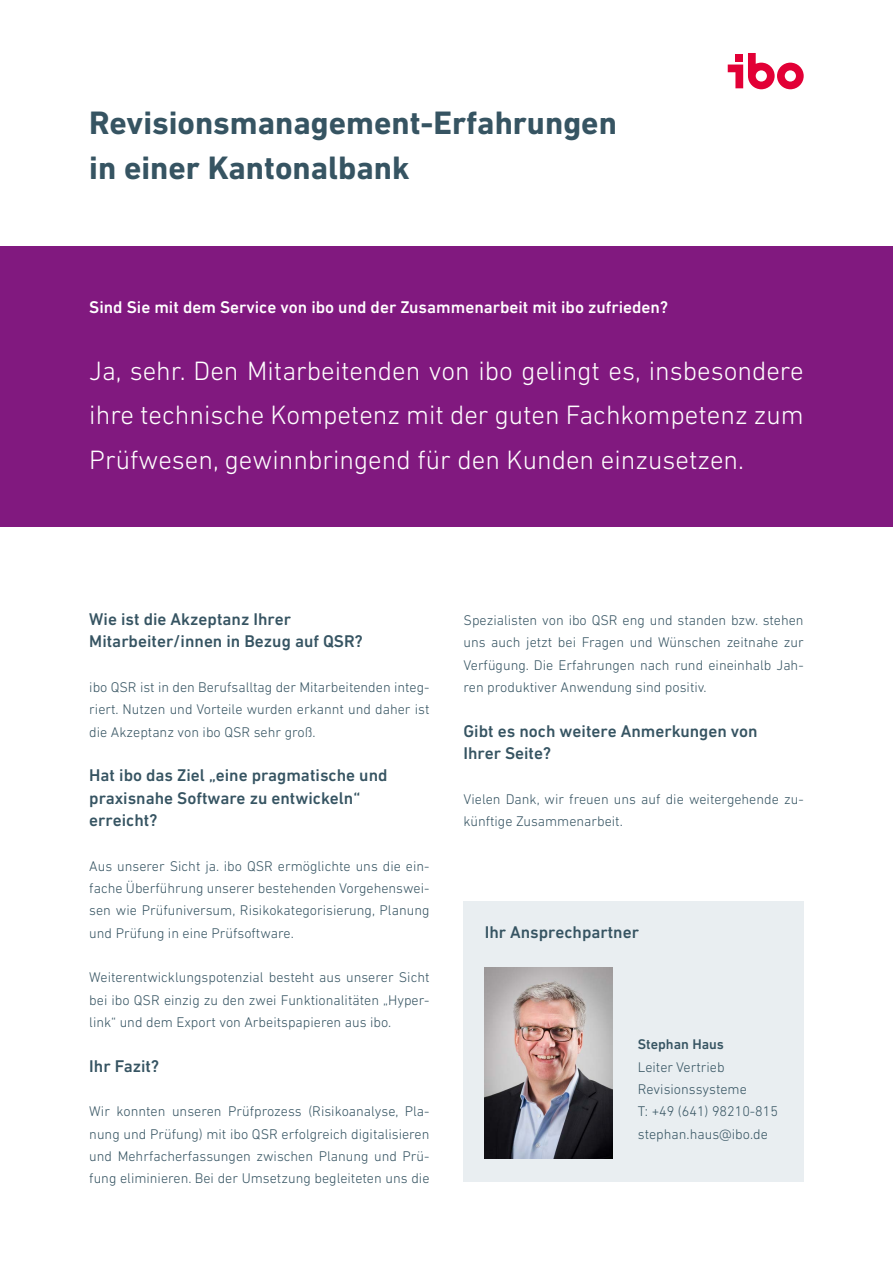
<style>
.page{position:relative;width:893px;height:1263px;background:#fff}
.page>*{position:absolute;margin:0;border:0;box-sizing:border-box;transform-origin:0 0}
.t1{font:700 33px/44.7px "DIN Next LT Pro";color:#365462}
.t2{font:300 27px/44.7px "DIN Next LT Pro";color:#fff;text-align:justify}
.t3{font:500 17.25px/22.4px "DIN Next LT Pro";color:#365462}
.t4{font:500 17.25px "DIN Next LT Pro";color:#fff}
.t5{font:300 14.25px/22.4px "DIN Next LT Pro";color:#365462;text-align:justify}
.t6{font:500 14.25px "DIN Next LT Pro";color:#365462}
</style>
<div class="page">
<svg style="left:728px;top:53px;width:76px;height:36px"></svg>
<div style="left:463px;top:901px;width:341px;height:281px;background:#e9eef1"></div>
<img style="left:485px;top:967px;width:127px;height:192px">
<div style="left:0;top:247px;width:893px;height:280px;background:#81197f"></div>
<h1 class="t1" style="left:89px;top:100px;width:529px">Revisionsmanagement-Erfahrungen in einer Kantonalbank</h1>
<p class="t4" style="left:89px;top:297px;width:580px">Sind Sie mit dem Service von ibo und der Zusammenarbeit mit ibo zufrieden?</p>
<h2 class="t2" style="left:89px;top:348px;width:716px">Ja, sehr. Den Mitarbeitenden von ibo gelingt es, insbesondere ihre technische Kompetenz mit der guten Fachkompetenz zum Prüfwesen, gewinnbringend für den Kunden einzusetzen.</h2>
<p class="t3" style="left:89px;top:608px;width:275px">Wie ist die Akzeptanz Ihrer<br>Mitarbeiter/innen in Bezug auf QSR?</p>
<p class="t5" style="left:89px;top:676px;width:342px">ibo QSR ist in den Berufsalltag der Mitarbeitenden integ&shy;riert. Nutzen und Vorteile wurden erkannt und daher ist die Akzeptanz von ibo QSR sehr groß.</p>
<p class="t3" style="left:89px;top:764px;width:300px">Hat ibo das Ziel „eine pragmatische und praxisnahe Software zu entwickeln“ erreicht?</p>
<p class="t5" style="left:89px;top:854px;width:342px">Aus unserer Sicht ja. ibo QSR ermöglichte uns die ein&shy;fache Überführung unserer bestehenden Vorgehenswei&shy;sen wie Prüfuniversum, Risikokategorisierung, Planung und Prüfung in eine Prüfsoftware.</p>
<p class="t5" style="left:89px;top:966px;width:342px">Weiterentwicklungspotenzial besteht aus unserer Sicht bei ibo QSR einzig zu den zwei Funktionalitäten „Hyper&shy;link“ und dem Export von Arbeitspapieren aus ibo.</p>
<p class="t3" style="left:89px;top:1054px;width:71px">Ihr Fazit?</p>
<p class="t5" style="left:89px;top:1100px;width:342px">Wir konnten unseren Prüfprozess (Risikoanalyse, Pla&shy;nung und Prüfung) mit ibo QSR erfolgreich digitalisieren und Mehrfacherfassungen zwischen Planung und Prü&shy;fung eliminieren. Bei der Umsetzung begleiteten uns die</p>
<p class="t5" style="left:463px;top:609px;width:342px">Spezialisten von ibo QSR eng und standen bzw. stehen uns auch jetzt bei Fragen und Wünschen zeitnahe zur Verfügung. Die Erfahrungen nach rund eineinhalb Jah&shy;ren produktiver Anwendung sind positiv.</p>
<p class="t3" style="left:463px;top:720px;width:296px">Gibt es noch weitere Anmerkungen von<br>Ihrer Seite?</p>
<p class="t5" style="left:463px;top:787px;width:342px">Vielen Dank, wir freuen uns auf die weitergehende zu&shy;künftige Zusammenarbeit.</p>
<p class="t3" style="left:485px;top:920px;width:156px">Ihr Ansprechpartner</p>
<p class="t6" style="left:638px;top:1036px;width:88px">Stephan Haus</p>
<p class="t5" style="left:638px;top:1055px;width:142px;text-align:left">Leiter Vertrieb<br>Revisionssysteme<br>T: +49 (641) 98210-815 stephan.haus@ibo.de</p>
</div>
